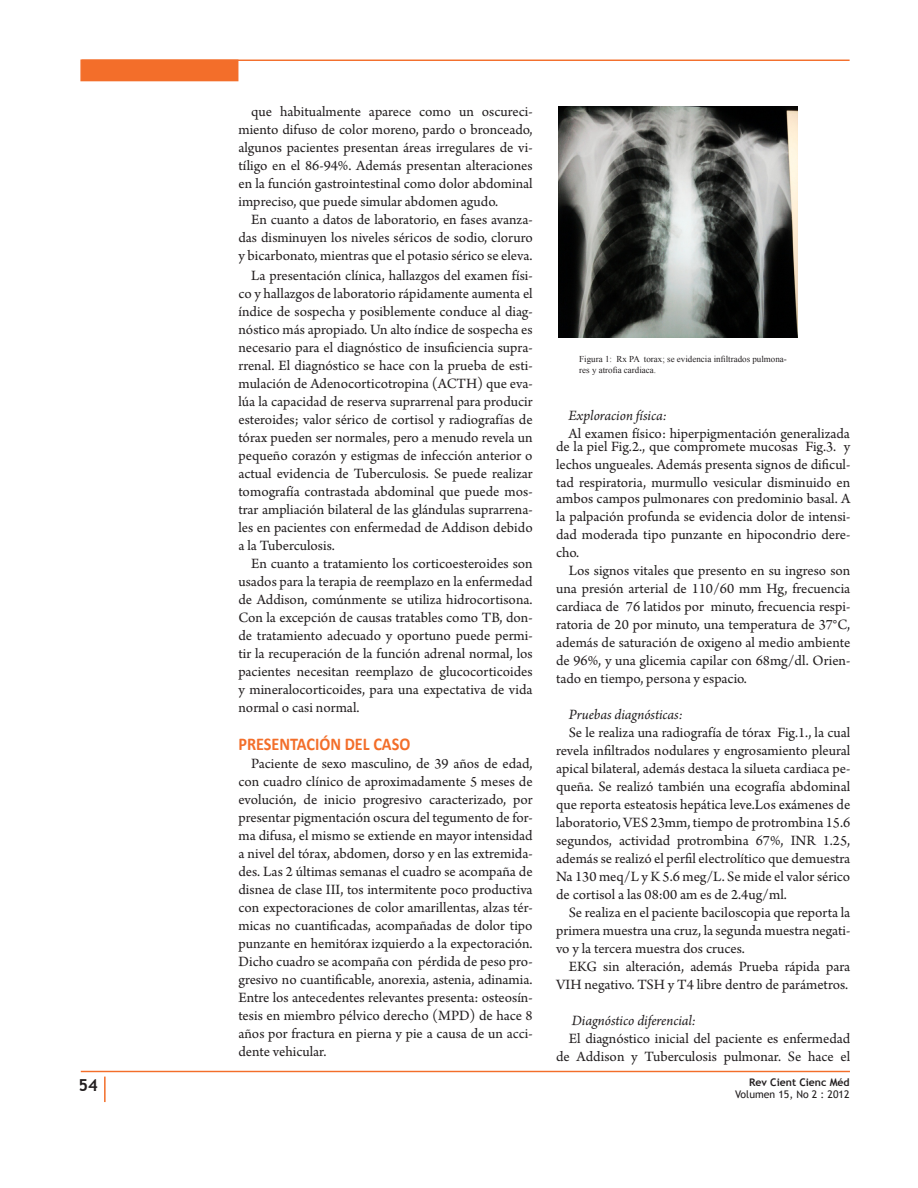
<style>
.page{position:relative;width:918px;height:1188px;background:#fff}
.page>*{position:absolute;margin:0;border:0;box-sizing:border-box;transform-origin:0 0}
.t1{font:700 18px "Calibri";color:#f36e2a;scale:.9 1}
.t2{font:700 16.5px "Trebuchet MS";color:#231f20}
.t3{font:15px/18px "Arno Pro";color:#231f20;text-align:justify}
.t4{font:italic 15px "Arno Pro";letter-spacing:-.005em;color:#231f20}
.t5{font:10.5px "Trebuchet MS";color:#231f20}
.t6{font:700 10.5px "Trebuchet MS";color:#231f20}
.t7{font:9px/10.8px "Times New Roman";color:#231f20}
</style>
<div class="page">
<div style="left:80px;top:60px;width:158px;height:21px;background:#f36e2a"></div>
<hr style="left:81px;top:60px;width:769px;height:1px;background:#f36e2a">
<hr style="left:81px;top:1071px;width:769px;height:1px;background:#f36e2a">
<hr style="left:104px;top:1077px;width:2px;height:25px;background:#f36e2a">
<img style="left:558px;top:106px;width:239px;height:232px">
<p class="t2" style="left:78px;top:1075px;width:21px">54</p>
<p class="t3" style="left:238px;top:103px;width:296px;text-indent:13px">que habitualmente aparece como un oscureci&shy;miento difuso de color moreno, pardo o bronceado, algunos pacientes presentan áreas irregulares de vi&shy;tíligo en el 86-94%. Además presentan alteraciones en la función gastrointestinal como dolor abdominal impreciso, que puede simular abdomen agudo.</p>
<p class="t3" style="left:238px;top:211px;width:296px;text-indent:13px">En cuanto a datos de laboratorio, en fases avanza&shy;das disminuyen los niveles séricos de sodio, cloruro y bicarbonato, mientras que el potasio sérico se eleva.</p>
<p class="t3" style="left:238px;top:267px;width:296px;text-indent:13px">La presentación clínica, hallazgos del examen físi&shy;co y hallazgos de laboratorio rápidamente aumenta el índice de sospecha y posiblemente conduce al diag&shy;nóstico más apropiado. Un alto índice de sospecha es necesario para el diagnóstico de insuficiencia supra&shy;rrenal. El diagnóstico se hace con la prueba de esti&shy;mulación de Adenocorticotropina (ACTH) que eva&shy;lúa la capacidad de reserva suprarrenal para producir esteroides; valor sérico de cortisol y radiografías de tórax pueden ser normales, pero a menudo revela un pequeño corazón y estigmas de infección anterior o actual evidencia de Tuberculosis. Se puede realizar tomografía contrastada abdominal que puede mos&shy;trar ampliación bilateral de las glándulas suprarrena&shy;les en pacientes con enfermedad de Addison debido a la Tuberculosis.</p>
<p class="t3" style="left:238px;top:555px;width:296px;text-indent:13px">En cuanto a tratamiento los corticoesteroides son usados para la terapia de reemplazo en la enfermedad de Addison, comúnmente se utiliza hidrocortisona.<br>Con la excepción de causas tratables como TB, don&shy;de tratamiento adecuado y oportuno puede permi&shy;tir la recuperación de la función adrenal normal, los pacientes necesitan reemplazo de glucocorticoides y mineralocorticoides, para una expectativa de vida normal o casi normal.</p>
<p class="t1" style="left:238px;top:732px;width:192px">PRESENTACIÓN DEL CASO</p>
<p class="t3" style="left:238px;top:755px;width:296px;text-indent:13px">Paciente de sexo masculino, de 39 años de edad, con cuadro clínico de aproximadamente 5 meses de evolución, de inicio progresivo caracterizado, por presentar pigmentación oscura del tegumento de for&shy;ma difusa, el mismo se extiende en mayor intensidad a nivel del tórax, abdomen, dorso y en las extremida&shy;des. Las 2 últimas semanas el cuadro se acompaña de disnea de clase III, tos intermitente poco productiva con expectoraciones de color amarillentas, alzas tér&shy;micas no cuantificadas, acompañadas de dolor tipo punzante en hemitórax izquierdo a la expectoración.<br>Dicho cuadro se acompaña con pérdida de peso pro&shy;gresivo no cuantificable, anorexia, astenia, adinamia.<br>Entre los antecedentes relevantes presenta: osteosín&shy;tesis en miembro pélvico derecho (MPD) de hace 8 años por fractura en pierna y pie a causa de un acci&shy;dente vehicular.</p>
<p class="t7" style="left:579px;top:353px;width:209px">Figura 1: Rx PA torax; se evidencia infiltrados pulmona&shy;res y atrofia cardiaca.</p>
<p class="t4" style="left:568px;top:407px;width:100px">Exploracion física:</p>
<p class="t3" style="left:556px;top:428px;width:296px;line-height:12.9px;text-align:right">Al examen físico: hiperpigmentación generalizada de la piel Fig.2., que compromete mucosas Fig.3. y</p>
<p class="t3" style="left:556px;top:456px;width:296px">lechos ungueales. Además presenta signos de dificul&shy;tad respiratoria, murmullo vesicular disminuido en</p>
<p class="t3" style="left:556px;top:490px;width:296px">ambos campos pulmonares con predominio basal. A la palpación profunda se evidencia dolor de intensi&shy;dad moderada tipo punzante en hipocondrio dere&shy;cho.</p>
<p class="t3" style="left:556px;top:562px;width:296px;text-indent:13px">Los signos vitales que presento en su ingreso son una presión arterial de 110/60 mm Hg, frecuencia cardiaca de 76 latidos por minuto, frecuencia respi&shy;ratoria de 20 por minuto, una temperatura de 37°C, además de saturación de oxigeno al medio ambiente de 96%, y una glicemia capilar con 68mg/dl. Orien&shy;tado en tiempo, persona y espacio.</p>
<p class="t4" style="left:569px;top:705px;width:116px">Pruebas diagnósticas:</p>
<p class="t3" style="left:556px;top:724px;width:296px;text-indent:13px">Se le realiza una radiografía de tórax Fig.1., la cual revela infiltrados nodulares y engrosamiento pleural apical bilateral, además destaca la silueta cardiaca pe&shy;queña. Se realizó también una ecografía abdominal que reporta esteatosis hepática leve.Los exámenes de laboratorio, VES 23mm, tiempo de protrombina 15.6 segundos, actividad protrombina 67%, INR 1.25, además se realizó el perfil electrolítico que demuestra Na 130 meq/L y K 5.6 meg/L. Se mide el valor sérico de cortisol a las 08:00 am es de 2.4ug/ml.</p>
<p class="t3" style="left:556px;top:904px;width:296px;text-indent:13px">Se realiza en el paciente baciloscopia que reporta la primera muestra una cruz, la segunda muestra negati&shy;vo y la tercera muestra dos cruces.</p>
<p class="t3" style="left:556px;top:958px;width:296px;text-align:right">EKG sin alteración, además Prueba rápida para<br>VIH negativo. TSH y T4 libre dentro de parámetros.</p>
<p class="t4" style="left:572px;top:1011px;width:126px">Diagnóstico diferencial:</p>
<p class="t3" style="left:556px;top:1030px;width:296px;text-align:right">El diagnóstico inicial del paciente es enfermedad de Addison y Tuberculosis pulmonar. Se hace el</p>
<p class="t6" style="left:749px;top:1076px;width:102px">Rev Cient Cienc Méd</p>
<p class="t5" style="left:735px;top:1089px;width:116px">Volumen 15, No 2 : 2012</p>
</div>
